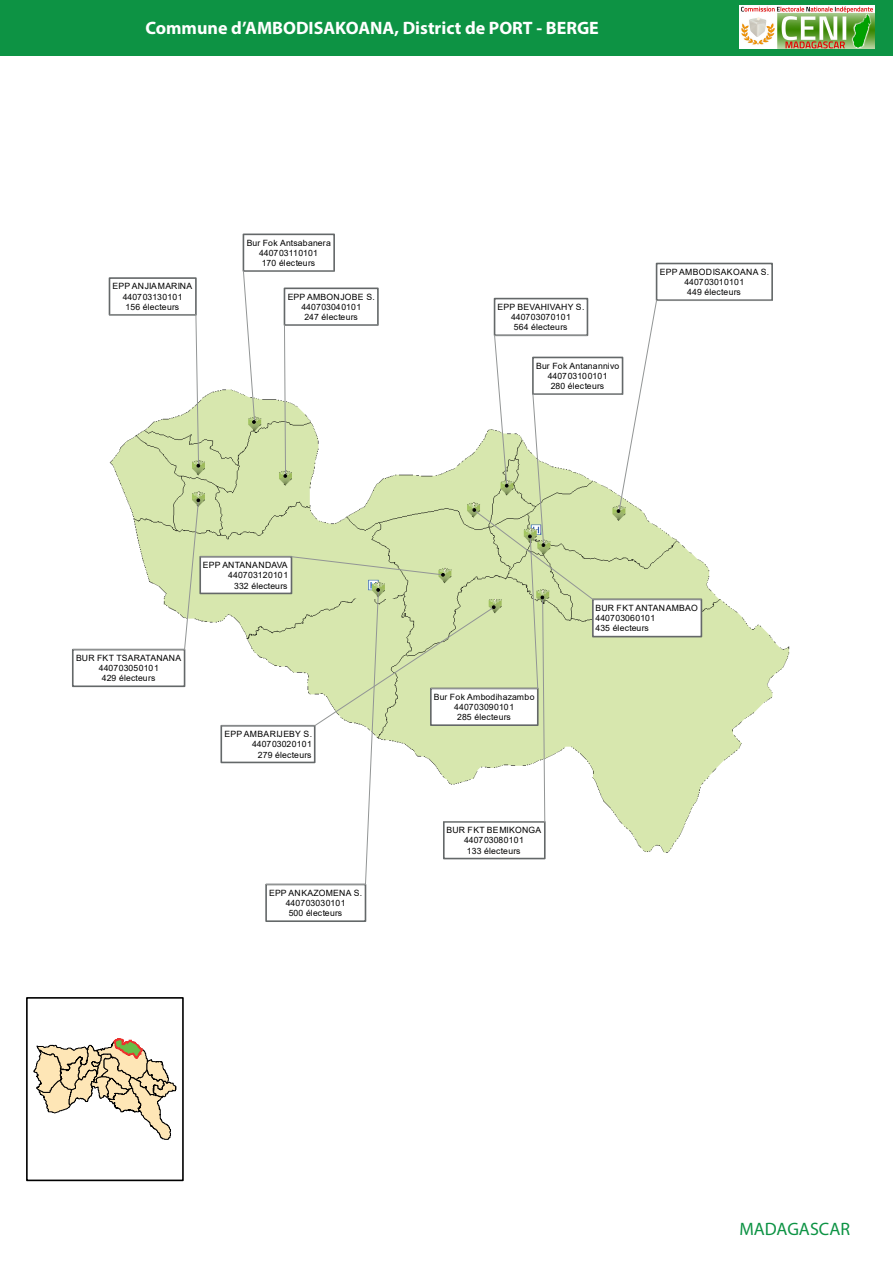
<style>
.page{position:relative;width:893px;height:1263px;background:#fff}
.page>*{position:absolute;margin:0;border:0;box-sizing:border-box;transform-origin:0 0}
.t1{font:700 18px "Myriad Pro";color:#fff}
.t2{font:18px "Myriad Pro";color:#0d9344}
.t3{font:8.7px/10.2px "Arial";letter-spacing:.005em;color:#000001;text-align:center}
</style>
<div class="page">
<div style="left:0;top:0;width:893px;height:56px;background:#0d9344"></div>
<img style="left:740px;top:6px;width:134px;height:43px">
<div style="left:656px;top:263px;width:117px;height:38px;background:#fff;border:2px solid #646869"></div>
<div style="left:243px;top:234px;width:92px;height:38px;background:#fff;border:2px solid #646869"></div>
<div style="left:265px;top:884px;width:101px;height:38px;background:#fff;border:2px solid #646869"></div>
<svg style="left:72px;top:270px;width:701px;height:615px"></svg>
<svg style="left:33px;top:1038px;width:143px;height:102px"></svg>
<div style="left:26px;top:997px;width:158px;height:184px;border:2px solid #000001"></div>
<h1 class="t1" style="left:145px;top:16px;width:455px">Commune d’AMBODISAKOANA, District de PORT - BERGE</h1>
<p class="t3" style="left:112px;top:281px;width:81px">EPP ANJIAMARINA<br>440703130101<br>156 électeurs</p>
<p class="t3" style="left:247px;top:237px;width:86px">Bur Fok Antsabanera<br>440703110101<br>170 électeurs</p>
<p class="t3" style="left:288px;top:291px;width:89px">EPP AMBONJOBE S.<br>440703040101<br>247 électeurs</p>
<p class="t3" style="left:203px;top:560px;width:87px;text-align:right">EPP ANTANANDAVA<br>440703120101<br>332 électeurs</p>
<p class="t3" style="left:497px;top:302px;width:89px">EPP BEVAHIVAHY S.<br>440703070101<br>564 électeurs</p>
<p class="t3" style="left:536px;top:361px;width:85px">Bur Fok Antanannivo<br>440703100101<br>280 électeurs</p>
<p class="t3" style="left:660px;top:267px;width:111px">EPP AMBODISAKOANA S.<br>440703010101<br>449 électeurs</p>
<p class="t3" style="left:76px;top:653px;width:107px">BUR FKT TSARATANANA<br>440703050101<br>429 électeurs</p>
<p class="t3" style="left:225px;top:729px;width:89px;text-align:right">EPP AMBARIJEBY S.<br>440703020101<br>279 électeurs</p>
<p class="t3" style="left:269px;top:887px;width:95px">EPP ANKAZOMENA S.<br>440703030101<br>500 électeurs</p>
<p class="t3" style="left:434px;top:692px;width:102px">Bur Fok Ambodihazambo<br>440703090101<br>285 électeurs</p>
<p class="t3" style="left:446px;top:825px;width:96px">BUR FKT BEMIKONGA<br>440703080101<br>133 électeurs</p>
<p class="t3" style="left:595px;top:602px;width:104px;text-align:left">BUR FKT ANTANAMBAO<br>440703060101<br>435 électeurs</p>
<h1 class="t2" style="left:739px;top:1218px;width:112px">MADAGASCAR</h1>
</div>
